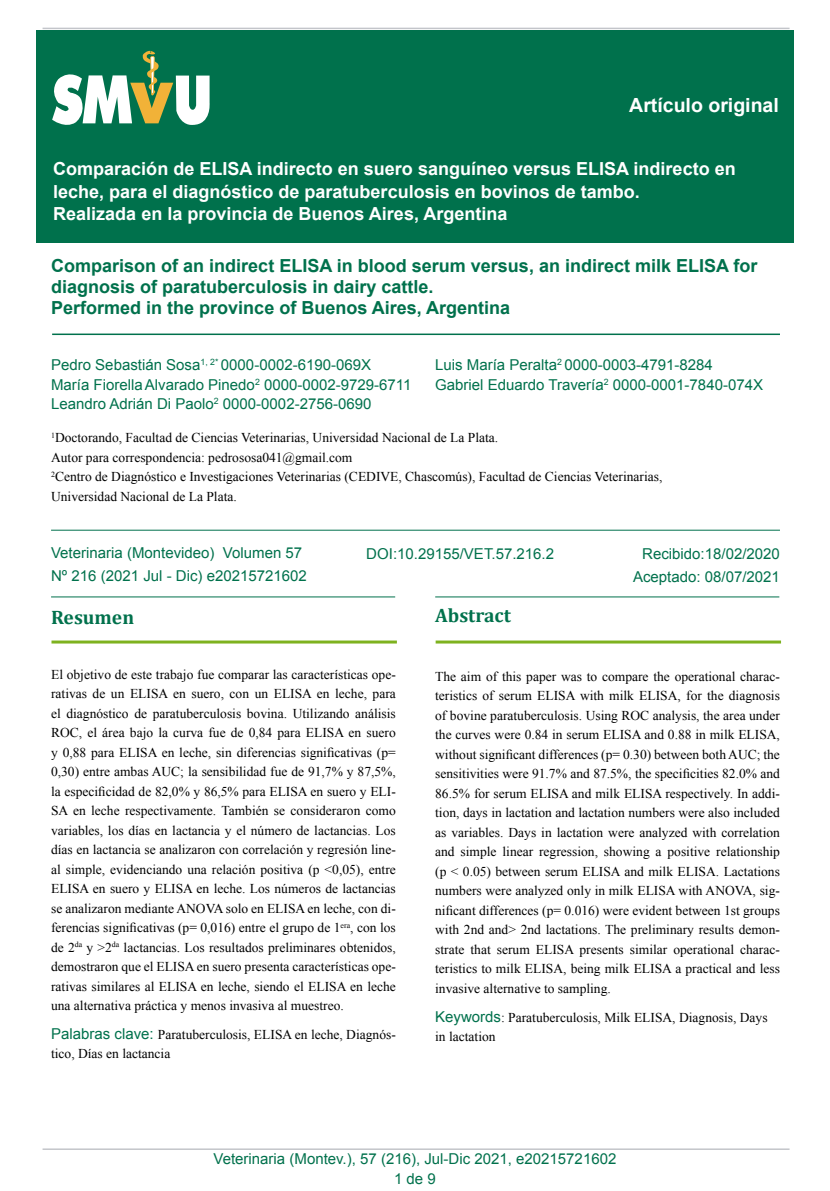
<style>
.page{position:relative;width:830px;height:1191px;background:#fff}
.page>*{position:absolute;margin:0;border:0;box-sizing:border-box;transform-origin:0 0}
.t1{font:700 19.5px "Arial";color:#fff}
.t2{font:700 19.5px "Cambria";color:#00714c}
.t3{font:700 18px/22.5px "Arial";color:#fff}
.t4{font:700 18px/21px "Arial";color:#00714c}
.t5{font:15px/19.5px "Arial";color:#00714c}
.t6{font:13.5px/19.5px "Times New Roman";color:#000}
.s1{font-family:"Arial";font-size:15px;color:#00714c}
</style>
<div class="page">
<hr style="left:43px;top:28px;width:746px;height:1px;background:#c3c5ca">
<hr style="left:43px;top:1148px;width:746px;height:2px;background:#c3c5ca">
<div style="left:36px;top:30px;width:757px;height:212px;background:#00714c"></div>
<svg style="left:52px;top:51px;width:158px;height:74px"></svg>
<hr style="left:52px;top:333px;width:727px;height:2px;background:#00714c">
<hr style="left:51px;top:530px;width:728px;height:1px;background:#00714c">
<hr style="left:51px;top:640px;width:345px;height:3px;background:#7eb21f">
<hr style="left:51px;top:596px;width:344px;height:1px;background:#00714c">
<hr style="left:435px;top:640px;width:345px;height:3px;background:#7eb21f">
<hr style="left:435px;top:596px;width:344px;height:1px;background:#00714c">
<h1 class="t1" style="left:629px;top:92px;width:151px">Artículo original</h1>
<h2 class="t3" style="left:53px;top:158px;width:683px">Comparación de ELISA indirecto en suero sanguíneo versus ELISA indirecto en leche, para el diagnóstico de paratuberculosis en bovinos de tambo.<br>Realizada en la provincia de Buenos Aires, Argentina</h2>
<h2 class="t4" style="left:51px;top:255px;width:707px">Comparison of an indirect ELISA in blood serum versus, an indirect milk ELISA for diagnosis of paratuberculosis in dairy cattle.<br>Performed in the province of Buenos Aires, Argentina</h2>
<p class="t5" style="left:51px;top:355px;width:362px">Pedro Sebastián Sosa<sup>1,</sup> <sup>2*</sup> 0000-0002-6190-069X<br>María FiorellaAlvarado Pinedo<sup>2</sup> 0000-0002-9729-6711<br>Leandro Adrián Di Paolo<sup>2</sup> 0000-0002-2756-0690</p>
<p class="t5" style="left:435px;top:355px;width:329px">Luis María Peralta<sup>2</sup> 0000-0003-4791-8284<br>Gabriel Eduardo Travería<sup>2</sup> 0000-0001-7840-074X</p>
<p class="t6" style="left:51px;top:428px;width:612px"><sup>1</sup>Doctorando, Facultad de Ciencias Veterinarias, Universidad Nacional de La Plata.<br>Autor para correspondencia: pedrososa041@gmail.com<br><sup>2</sup>Centro de Diagnóstico e Investigaciones Veterinarias (CEDIVE, Chascomús), Facultad de Ciencias Veterinarias, Universidad Nacional de La Plata.</p>
<p class="t5" style="left:51px;top:542px;width:257px;line-height:22.5px">Veterinaria (Montevideo) Volumen 57<br>Nº 216 (2021 Jul - Dic) e20215721602</p>
<h1 class="t2" style="left:51px;top:604px;width:84px">Resumen</h1>
<p class="t5" style="left:366px;top:544px;width:189px">DOI:10.29155/VET.57.216.2</p>
<h1 class="t2" style="left:435px;top:602px;width:77px">Abstract</h1>
<p class="t5" style="left:632px;top:543px;width:148px;line-height:22.5px;text-align:right">Recibido:18/02/2020<br>Aceptado: 08/07/2021</p>
<p class="t6" style="left:51px;top:664px;width:346px;text-align:justify">El objetivo de este trabajo fue comparar las características ope&shy;rativas de un ELISA en suero, con un ELISA en leche, para el diagnóstico de paratuberculosis bovina. Utilizando análisis ROC, el área bajo la curva fue de 0,84 para ELISA en suero y 0,88 para ELISA en leche, sin diferencias significativas (p= 0,30) entre ambas AUC; la sensibilidad fue de 91,7% y 87,5%, la especificidad de 82,0% y 86,5% para ELISA en suero y ELI-SA en leche respectivamente. También se consideraron como variables, los días en lactancia y el número de lactancias. Los días en lactancia se analizaron con correlación y regresión line&shy;al simple, evidenciando una relación positiva (p &lt;0,05), entre ELISA en suero y ELISA en leche. Los números de lactancias se analizaron mediante ANOVA solo en ELISA en leche, con di&shy;ferencias significativas (p= 0,016) entre el grupo de 1<sup>era</sup>, con los de 2<sup>da</sup> y &gt;2<sup>da</sup> lactancias. Los resultados preliminares obtenidos, demostraron que el ELISA en suero presenta características ope&shy;rativas similares al ELISA en leche, siendo el ELISA en leche una alternativa práctica y menos invasiva al muestreo.</p>
<p class="t6" style="left:51px;top:1024px;width:346px"><span class="s1">Palabras clave:</span> Paratuberculosis, ELISA en leche, Diagnós&shy;tico, Días en lactancia</p>
<p class="t6" style="left:435px;top:666px;width:346px;text-align:justify">The aim of this paper was to compare the operational charac&shy;teristics of serum ELISA with milk ELISA, for the diagnosis of bovine paratuberculosis. Using ROC analysis, the area under the curves were 0.84 in serum ELISA and 0.88 in milk ELISA, without significant differences (p= 0.30) between both AUC; the sensitivities were 91.7% and 87.5%, the specificities 82.0% and 86.5% for serum ELISA and milk ELISA respectively. In addi&shy;tion, days in lactation and lactation numbers were also included as variables. Days in lactation were analyzed with correlation and simple linear regression, showing a positive relationship (p &lt; 0.05) between serum ELISA and milk ELISA. Lactations numbers were analyzed only in milk ELISA with ANOVA, sig&shy;nificant differences (p= 0.016) were evident between 1st groups with 2nd and&gt; 2nd lactations. The preliminary results demon&shy;strate that serum ELISA presents similar operational charac&shy;teristics to milk ELISA, being milk ELISA a practical and less invasive alternative to sampling.</p>
<p class="t6" style="left:435px;top:1007px;width:334px"><span class="s1">Keywords</span>: Paratuberculosis, Milk ELISA, Diagnosis, Days in lactation</p>
<p class="t5" style="left:213px;top:1149px;width:404px;text-align:center">Veterinaria (Montev.), 57 (216), Jul-Dic 2021, e20215721602<br>1 de 9</p>
</div>
